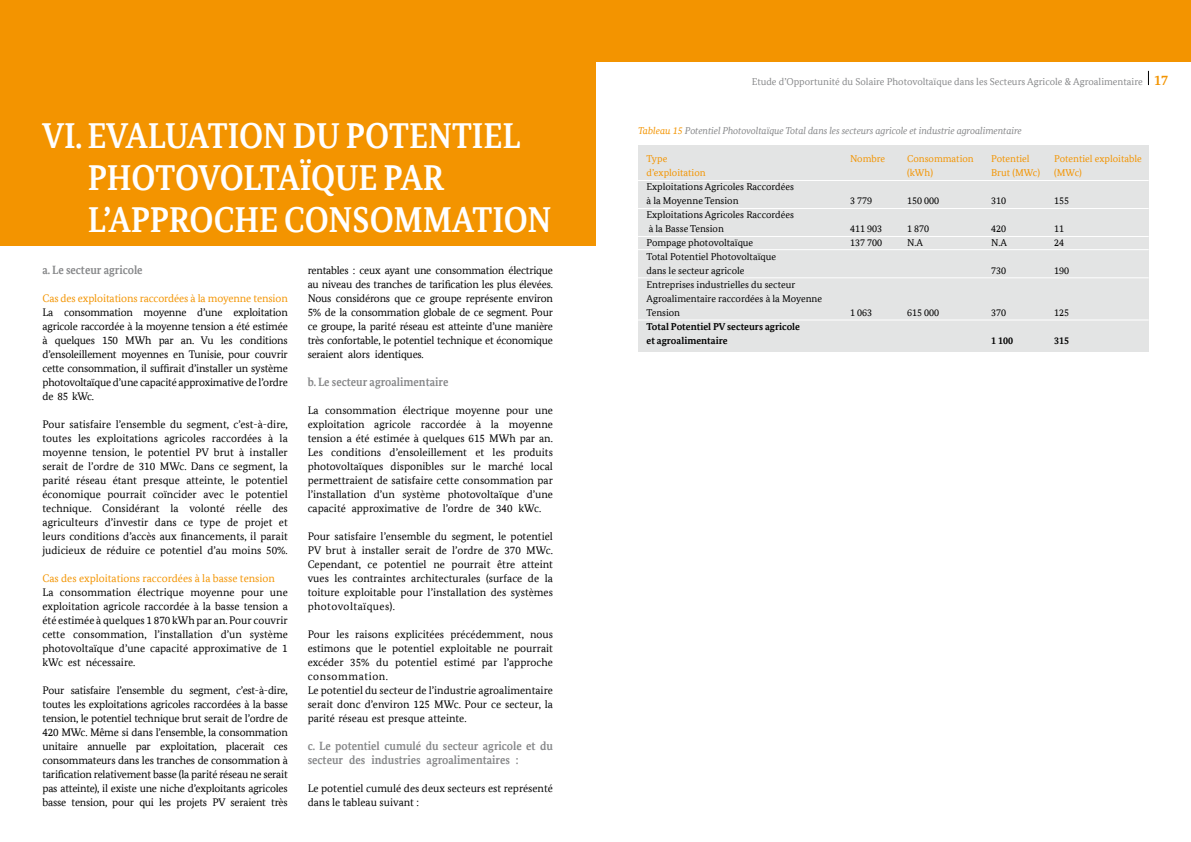
<style>
.page{position:relative;width:1191px;height:842px;background:#fff}
.page>*{position:absolute;margin:0;border:0;box-sizing:border-box;transform-origin:0 0}
.t1{font:700 36px "Bundes Serif Office T";color:#fff;scale:.9 1}
.t2{font:700 12px/14px "Bundes Serif Office T";color:#87888a;scale:.93 1}
.t3{font:11px/14px "Bundes Serif Office T";color:#000;text-align:justify}
.t4{font:11px "Bundes Serif Office T";letter-spacing:-.01em;color:#f39400}
.t5{font:10px/14px "Bundes Serif Office T";color:#000}
.t6{font:italic 10px "Bundes Serif Office T";letter-spacing:-.01em;color:#87888a}
.t7{font:10px "Bundes Serif Office T";color:#f39400}
.t8{font:10px "Bundes Serif Office T";color:#87888a}
.t9{font:700 10px/14px "Bundes Serif Office T";color:#000}
.s1{font-weight:700;font-size:14px;color:#f39400}
.s2{color:#f39400}
</style>
<div class="page">
<div style="left:0;top:0;width:1191px;height:62px;background:#f39400"></div>
<svg style="left:1148px;top:71px;width:1px;height:14px"></svg>
<div style="left:0;top:0;width:595px;height:245px;background:#f39400"></div>
<div style="left:638px;top:145px;width:510px;height:206px;background:#e3e4e4"></div>
<hr style="left:638px;top:180px;width:510px;height:1px;background:#fff">
<hr style="left:638px;top:208px;width:510px;height:1px;background:#fff">
<hr style="left:638px;top:236px;width:510px;height:1px;background:#fff">
<hr style="left:638px;top:249px;width:510px;height:1px;background:#fff">
<hr style="left:638px;top:277px;width:510px;height:1px;background:#fff">
<hr style="left:638px;top:319px;width:510px;height:1px;background:#fff">
<h1 class="t1" style="left:43px;top:115px;width:183px">VI. Evaluatio</h1>
<h1 class="t1" style="left:263px;top:115px;width:116px">n du pote</h1>
<h1 class="t1" style="left:428px;top:115px;width:47px">ntiel</h1>
<h1 class="t1" style="left:88px;top:157px;width:25px">photovolta</h1>
<h1 class="t1" style="left:300px;top:157px;width:161px">ïque par</h1>
<h1 class="t1" style="left:88px;top:199px;width:138px">l’app roche</h1>
<h1 class="t1" style="left:284px;top:199px;width:101px">consommatio</h1>
<h1 class="t1" style="left:527px;top:199px;width:28px">n</h1>
<p class="t2" style="left:43px;top:263px;width:109px">a. Le secteur agricole</p>
<p class="t4" style="left:43px;top:292px;width:247px">Cas des exploitations raccordées à la moyenne tension</p>
<p class="t3" style="left:43px;top:305px;width:247px">La consommation moyenne d’une exploitation agricole raccordée à la moyenne tension a été estimée à quelques 150 MWh par an. Vu les conditions d’ensoleillement moyennes en Tunisie, pour couvrir cette consommation, il suffirait d’installer un système photovoltaïque d’une capacité approximative de l’ordre de 85 kWc.</p>
<p class="t3" style="left:43px;top:417px;width:247px">Pour satisfaire l’ensemble du segment, c’est-à-dire, toutes les exploitations agricoles raccordées à la moyenne tension, le potentiel PV brut à installer serait de l’ordre de 310 MWc. Dans ce segment, la parité réseau étant presque atteinte, le potentiel économique pourrait coïncider avec le potentiel technique. Considérant la volonté réelle des agriculteurs d’investir dans ce type de projet et leurs conditions d’accès aux financements, il parait judicieux de réduire ce potentiel d’au moins 50%.</p>
<p class="t4" style="left:43px;top:572px;width:234px">Cas des exploitations raccordées à la basse tension</p>
<p class="t3" style="left:43px;top:585px;width:247px">La consommation électrique moyenne pour une exploitation agricole raccordée à la basse tension a été estimée à quelques 1 870 kWh par an. Pour couvrir cette consommation, l’installation d’un système photovoltaïque d’une capacité approximative de 1 kWc est nécessaire.</p>
<p class="t3" style="left:43px;top:683px;width:247px">Pour satisfaire l’ensemble du segment, c’est-à-dire, toutes les exploitations agricoles raccordées à la basse tension, le potentiel technique brut serait de l’ordre de 420 MWc. Même si dans l’ensemble, la consommation unitaire annuelle par exploitation, placerait ces consommateurs dans les tranches de consommation à tarification relativement basse (la parité réseau ne serait pas atteinte), il existe une niche d’exploitants agricoles basse tension, pour qui les projets PV seraient très</p>
<p class="t3" style="left:308px;top:263px;width:247px">rentables : ceux ayant une consommation électrique au niveau des tranches de tarification les plus élevées.<br>Nous considérons que ce groupe représente environ 5% de la consommation globale de ce segment. Pour ce groupe, la parité réseau est atteinte d’une manière très confortable, le potentiel technique et économique seraient alors identiques.</p>
<p class="t2" style="left:308px;top:375px;width:153px">b. Le secteur agroalimentaire</p>
<p class="t3" style="left:308px;top:403px;width:247px">La consommation électrique moyenne pour une exploitation agricole raccordée à la moyenne tension a été estimée à quelques 615 MWh par an.<br>Les conditions d’ensoleillement et les produits photovoltaïques disponibles sur le marché local permettraient de satisfaire cette consommation par l’installation d’un système photovoltaïque d’une capacité approximative de l’ordre de 340 kWc.</p>
<p class="t3" style="left:308px;top:529px;width:247px">Pour satisfaire l’ensemble du segment, le potentiel PV brut à installer serait de l’ordre de 370 MWc.<br>Cependant, ce potentiel ne pourrait être atteint vues les contraintes architecturales (surface de la toiture exploitable pour l’installation des systèmes photovoltaïques).</p>
<p class="t3" style="left:308px;top:627px;width:247px;text-align:left">Pour les raisons explicitées précédemment, nous estimons que le potentiel exploitable ne pourrait excéder 35% du potentiel estimé par l’approche consommation.<br>Le potentiel du secteur de l’industrie agroalimentaire serait donc d’environ 125 MWc. Pour ce secteur, la parité réseau est presque atteinte.</p>
<p class="t2" style="left:308px;top:739px;width:265px">c. Le potentiel cumulé du secteur agricole et du secteur des industries agroalimentaires :</p>
<p class="t3" style="left:308px;top:781px;width:247px">Le potentiel cumulé des deux secteurs est représenté dans le tableau suivant :</p>
<p class="t8" style="left:751px;top:76px;width:418px">Etude d’Opportunité du Solaire Photovoltaïque dans les Secteurs Agricole &amp; Agroalimentaire <span class="s1">17</span></p>
<p class="t6" style="left:638px;top:125px;width:385px"><span class="s2">Tableau 15</span> Potentiel Photovoltaïque Total dans les secteurs agricole et industrie agroalimentaire</p>
<p class="t7" style="left:646px;top:153px;width:22px">Type</p>
<p class="t7" style="left:850px;top:153px;width:37px">Nombre</p>
<p class="t7" style="left:907px;top:153px;width:68px">Consommation</p>
<p class="t7" style="left:991px;top:153px;width:40px">Potentiel</p>
<p class="t7" style="left:1054px;top:153px;width:89px">Potentiel exploitable</p>
<p class="t7" style="left:646px;top:167px;width:61px">d’exploitation</p>
<p class="t7" style="left:907px;top:167px;width:27px">(kWh)</p>
<p class="t7" style="left:991px;top:167px;width:50px">Brut (MWc)</p>
<p class="t7" style="left:1054px;top:167px;width:29px">(MWc)</p>
<p class="t5" style="left:646px;top:180px;width:149px">Exploitations Agricoles Raccordées à la Moyenne Tension</p>
<p class="t5" style="left:850px;top:194px;width:24px">3 779</p>
<p class="t5" style="left:907px;top:194px;width:34px">150 000</p>
<p class="t5" style="left:991px;top:194px;width:16px">310</p>
<p class="t5" style="left:1054px;top:194px;width:16px">155</p>
<p class="t5" style="left:646px;top:208px;width:149px">Exploitations Agricoles Raccordées à la Basse Tension</p>
<p class="t5" style="left:850px;top:222px;width:34px">411 903</p>
<p class="t5" style="left:907px;top:222px;width:24px">1 870</p>
<p class="t5" style="left:991px;top:222px;width:16px">420</p>
<p class="t5" style="left:1054px;top:222px;width:11px">11</p>
<p class="t5" style="left:646px;top:236px;width:108px">Pompage photovoltaïque</p>
<p class="t5" style="left:850px;top:236px;width:34px">137 700</p>
<p class="t5" style="left:907px;top:236px;width:17px">N.A</p>
<p class="t5" style="left:991px;top:236px;width:17px">N.A</p>
<p class="t5" style="left:1054px;top:236px;width:11px">24</p>
<p class="t5" style="left:646px;top:250px;width:131px">Total Potentiel Photovoltaïque dans le secteur agricole</p>
<p class="t5" style="left:991px;top:264px;width:16px">730</p>
<p class="t5" style="left:1054px;top:264px;width:16px">190</p>
<p class="t5" style="left:646px;top:278px;width:177px">Entreprises industrielles du secteur<br>Agroalimentaire raccordées à la Moyenne<br>Tension</p>
<p class="t9" style="left:646px;top:320px;width:155px">Total Potentiel PV secteurs agricole et agroalimentaire</p>
<p class="t5" style="left:850px;top:306px;width:24px">1 063</p>
<p class="t5" style="left:907px;top:306px;width:34px">615 000</p>
<p class="t5" style="left:991px;top:306px;width:16px">370</p>
<p class="t5" style="left:1054px;top:306px;width:16px">125</p>
<p class="t9" style="left:991px;top:334px;width:23px">1 100</p>
<p class="t9" style="left:1054px;top:334px;width:16px">315</p>
</div>
